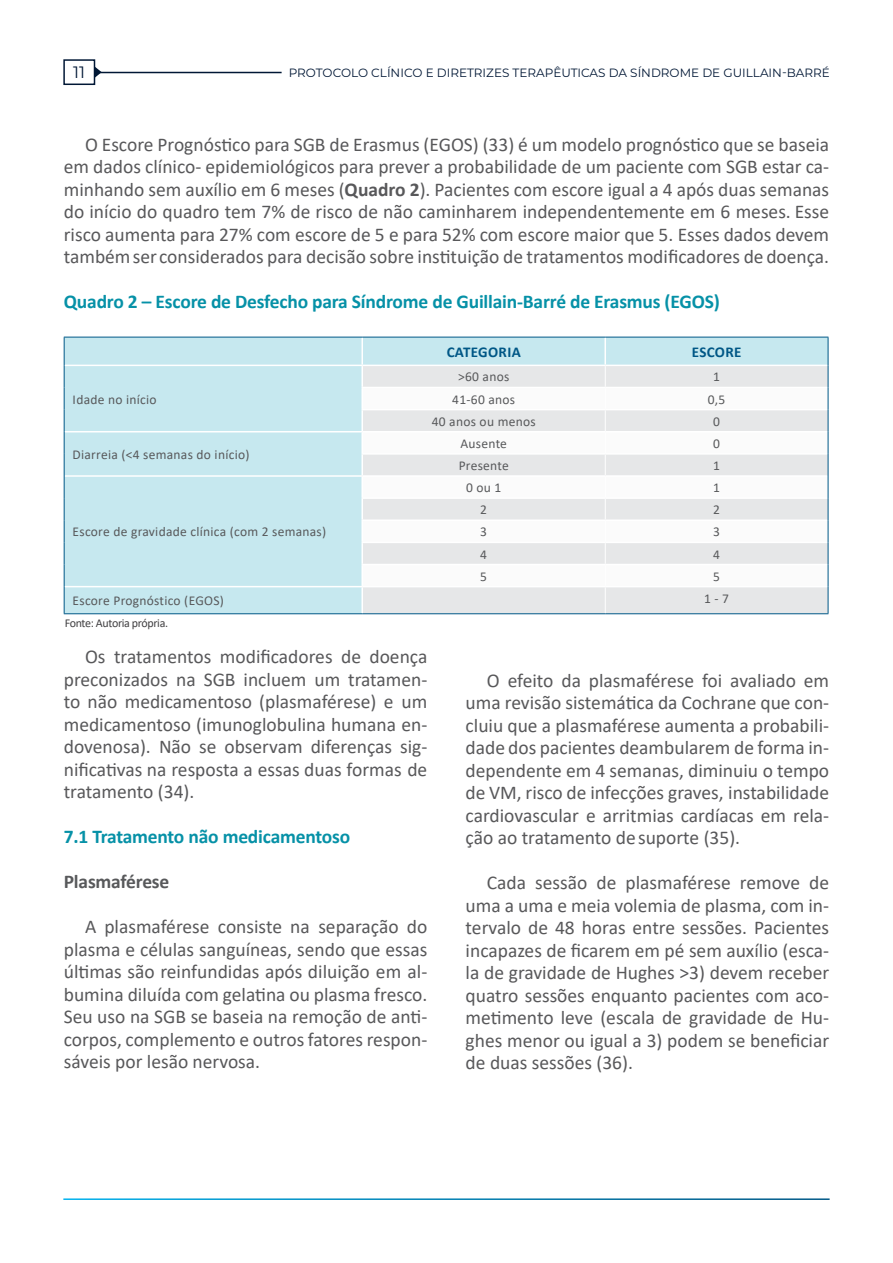
<style>
.page{position:relative;width:893px;height:1263px;background:#fff}
.page>*{position:absolute;margin:0;border:0;box-sizing:border-box;transform-origin:0 0}
.t1{font:19.5px/22.5px "Calibri";color:#58585a;text-align:justify}
.t2{font:700 19.5px "Calibri";letter-spacing:-.01em;color:#0691a7}
.t3{font:700 19.5px "Calibri";letter-spacing:-.01em;color:#58595b}
.t4{font:16.5px "Montserrat";color:#001735}
.t5{font:700 15px "Calibri";letter-spacing:.02em;color:#005786}
.t6{font:13.5px "Calibri";letter-spacing:.02em;color:#58595b}
.t7{font:12px "Montserrat";color:#001735}
.t8{font:12px "Calibri";letter-spacing:-.03em;color:#414042}
.s1{font-weight:700}
</style>
<div class="page">
<hr style="left:96px;top:72px;width:186px;height:1px;background:#001735">
<div style="left:63px;top:59px;width:32px;height:26px;border:2px solid #001735"></div>
<svg style="left:95px;top:67px;width:7px;height:11px"></svg>
<div style="left:65px;top:338px;width:763px;height:275px;background:#c6e8ef"></div>
<div style="left:363px;top:366px;width:465px;height:247px;background:#e6e7e8"></div>
<svg style="left:363px;top:388px;width:465px;height:198px"></svg>
<hr style="left:361px;top:337px;width:2px;height:28px;background:#fff">
<hr style="left:604px;top:337px;width:2px;height:28px;background:#fff">
<hr style="left:361px;top:387px;width:244px;height:1px;background:#fff">
<hr style="left:605px;top:387px;width:223px;height:1px;background:#fff">
<hr style="left:361px;top:409px;width:244px;height:1px;background:#fff">
<hr style="left:605px;top:409px;width:223px;height:1px;background:#fff">
<hr style="left:65px;top:431px;width:297px;height:1px;background:#fff">
<hr style="left:362px;top:431px;width:243px;height:1px;background:#fff">
<hr style="left:605px;top:431px;width:223px;height:1px;background:#fff">
<hr style="left:361px;top:453px;width:244px;height:2px;background:#fff">
<hr style="left:605px;top:453px;width:223px;height:2px;background:#fff">
<hr style="left:65px;top:475px;width:297px;height:2px;background:#fff">
<hr style="left:362px;top:475px;width:243px;height:2px;background:#fff">
<hr style="left:605px;top:475px;width:223px;height:2px;background:#fff">
<hr style="left:361px;top:497px;width:244px;height:2px;background:#fff">
<hr style="left:605px;top:497px;width:223px;height:2px;background:#fff">
<hr style="left:361px;top:519px;width:244px;height:2px;background:#fff">
<hr style="left:605px;top:519px;width:223px;height:2px;background:#fff">
<hr style="left:361px;top:542px;width:244px;height:1px;background:#fff">
<hr style="left:605px;top:542px;width:223px;height:1px;background:#fff">
<hr style="left:361px;top:564px;width:244px;height:1px;background:#fff">
<hr style="left:605px;top:564px;width:223px;height:1px;background:#fff">
<hr style="left:65px;top:586px;width:297px;height:1px;background:#fff">
<hr style="left:362px;top:586px;width:243px;height:1px;background:#fff">
<hr style="left:605px;top:586px;width:223px;height:1px;background:#fff">
<svg style="left:605px;top:366px;width:1px;height:247px"></svg>
<hr style="left:362px;top:365px;width:243px;height:1px;background:#fff">
<hr style="left:605px;top:365px;width:223px;height:1px;background:#fff">
<hr style="left:65px;top:365px;width:297px;height:1px;background:#fff">
<hr style="left:361px;top:366px;width:2px;height:21px;background:#fff">
<hr style="left:361px;top:388px;width:2px;height:21px;background:#fff">
<hr style="left:361px;top:410px;width:2px;height:21px;background:#fff">
<hr style="left:361px;top:432px;width:2px;height:21px;background:#fff">
<hr style="left:361px;top:455px;width:2px;height:20px;background:#fff">
<hr style="left:361px;top:477px;width:2px;height:20px;background:#fff">
<hr style="left:361px;top:499px;width:2px;height:20px;background:#fff">
<hr style="left:361px;top:521px;width:2px;height:21px;background:#fff">
<hr style="left:361px;top:543px;width:2px;height:21px;background:#fff">
<hr style="left:361px;top:565px;width:2px;height:21px;background:#fff">
<hr style="left:361px;top:587px;width:2px;height:26px;background:#fff">
<hr style="left:64px;top:337px;width:298px;height:1px;background:#005887">
<hr style="left:362px;top:337px;width:243px;height:1px;background:#005887">
<hr style="left:605px;top:337px;width:223px;height:1px;background:#005887">
<svg style="left:64px;top:337px;width:1px;height:276px"></svg>
<svg style="left:828px;top:337px;width:1px;height:276px"></svg>
<hr style="left:64px;top:613px;width:298px;height:1px;background:#005887">
<hr style="left:362px;top:613px;width:243px;height:1px;background:#005887">
<hr style="left:605px;top:613px;width:223px;height:1px;background:#005887">
<p class="t4" style="left:73px;top:61px;width:13px">11</p>
<p class="t7" style="left:289px;top:64px;width:543px">PROTOCOLO CLÍNICO E DIRETRIZES TERAPÊUTICAS DA SÍNDROME DE GUILLAIN-BARRÉ</p>
<p class="t1" style="left:64px;top:132px;width:767px;text-indent:21px">O Escore Prognóstico para SGB de Erasmus (EGOS) (33) é um modelo prognóstico que se baseia em dados clínico- epidemiológicos para prever a probabilidade de um paciente com SGB estar ca&shy;minhando sem auxílio em 6 meses (<span class="s1">Quadro 2</span>). Pacientes com escore igual a 4 após duas semanas do início do quadro tem 7% de risco de não caminharem independentemente em 6 meses. Esse risco aumenta para 27% com escore de 5 e para 52% com escore maior que 5. Esses dados devem também ser considerados para decisão sobre instituição de tratamentos modificadores de doença.</p>
<p class="t2" style="left:64px;top:288px;width:658px">Quadro 2 – Escore de Desfecho para Síndrome de Guillain-Barré de Erasmus (EGOS)</p>
<p class="t5" style="left:447px;top:341px;width:76px">CATEGORIA</p>
<p class="t5" style="left:692px;top:341px;width:51px">ESCORE</p>
<p class="t6" style="left:73px;top:390px;width:86px">Idade no início</p>
<p class="t6" style="left:458px;top:368px;width:53px">&gt;60 anos</p>
<p class="t6" style="left:713px;top:368px;width:8px">1</p>
<p class="t6" style="left:452px;top:390px;width:64px">41-60 anos</p>
<p class="t6" style="left:708px;top:390px;width:19px">0,5</p>
<p class="t6" style="left:432px;top:412px;width:106px">40 anos ou menos</p>
<p class="t6" style="left:713px;top:412px;width:8px">0</p>
<p class="t6" style="left:73px;top:445px;width:178px">Diarreia (&lt;4 semanas do início)</p>
<p class="t6" style="left:73px;top:522px;width:255px">Escore de gravidade clínica (com 2 semanas)</p>
<p class="t6" style="left:460px;top:434px;width:48px">Ausente</p>
<p class="t6" style="left:713px;top:434px;width:8px">0</p>
<p class="t6" style="left:459px;top:456px;width:52px">Presente</p>
<p class="t6" style="left:713px;top:456px;width:8px">1</p>
<p class="t6" style="left:466px;top:478px;width:37px">0 ou 1</p>
<p class="t6" style="left:713px;top:478px;width:8px">1</p>
<p class="t6" style="left:480px;top:500px;width:8px">2</p>
<p class="t6" style="left:713px;top:500px;width:8px">2</p>
<p class="t6" style="left:480px;top:522px;width:8px">3</p>
<p class="t6" style="left:713px;top:522px;width:8px">3</p>
<p class="t6" style="left:480px;top:545px;width:8px">4</p>
<p class="t6" style="left:713px;top:545px;width:8px">4</p>
<p class="t6" style="left:480px;top:567px;width:8px">5</p>
<p class="t6" style="left:713px;top:567px;width:8px">5</p>
<p class="t6" style="left:73px;top:591px;width:153px">Escore Prognóstico (EGOS)</p>
<p class="t6" style="left:704px;top:589px;width:27px">1 - 7</p>
<p class="t8" style="left:65px;top:614px;width:105px">Fonte: Autoria própria.</p>
<p class="t1" style="left:64px;top:645px;width:365px;text-indent:21px">Os tratamentos modificadores de doença preconizados na SGB incluem um tratamen&shy;to não medicamentoso (plasmaférese) e um medicamentoso (imunoglobulina humana en&shy;dovenosa). Não se observam diferenças sig&shy;nificativas na resposta a essas duas formas de tratamento (34).</p>
<p class="t2" style="left:64px;top:823px;width:288px">7.1 Tratamento não medicamentoso</p>
<p class="t3" style="left:64px;top:868px;width:107px">Plasmaférese</p>
<p class="t1" style="left:64px;top:915px;width:365px;text-indent:21px">A plasmaférese consiste na separação do plasma e células sanguíneas, sendo que essas últimas são reinfundidas após diluição em al&shy;bumina diluída com gelatina ou plasma fresco.<br>Seu uso na SGB se baseia na remoção de anti&shy;corpos, complemento e outros fatores respon&shy;sáveis por lesão nervosa.</p>
<p class="t1" style="left:466px;top:668px;width:365px;text-indent:21px">O efeito da plasmaférese foi avaliado em uma revisão sistemática da Cochrane que con&shy;cluiu que a plasmaférese aumenta a probabili&shy;dade dos pacientes deambularem de forma in&shy;dependente em 4 semanas, diminuiu o tempo de VM, risco de infecções graves, instabilidade cardiovascular e arritmias cardíacas em rela&shy;ção ao tratamento de suporte (35).</p>
<p class="t1" style="left:466px;top:871px;width:365px;text-indent:21px">Cada sessão de plasmaférese remove de uma a uma e meia volemia de plasma, com in&shy;tervalo de 48 horas entre sessões. Pacientes incapazes de ficarem em pé sem auxílio (esca&shy;la de gravidade de Hughes &gt;3) devem receber quatro sessões enquanto pacientes com aco&shy;metimento leve (escala de gravidade de Hu&shy;ghes menor ou igual a 3) podem se beneficiar de duas sessões (36).</p>
</div>
